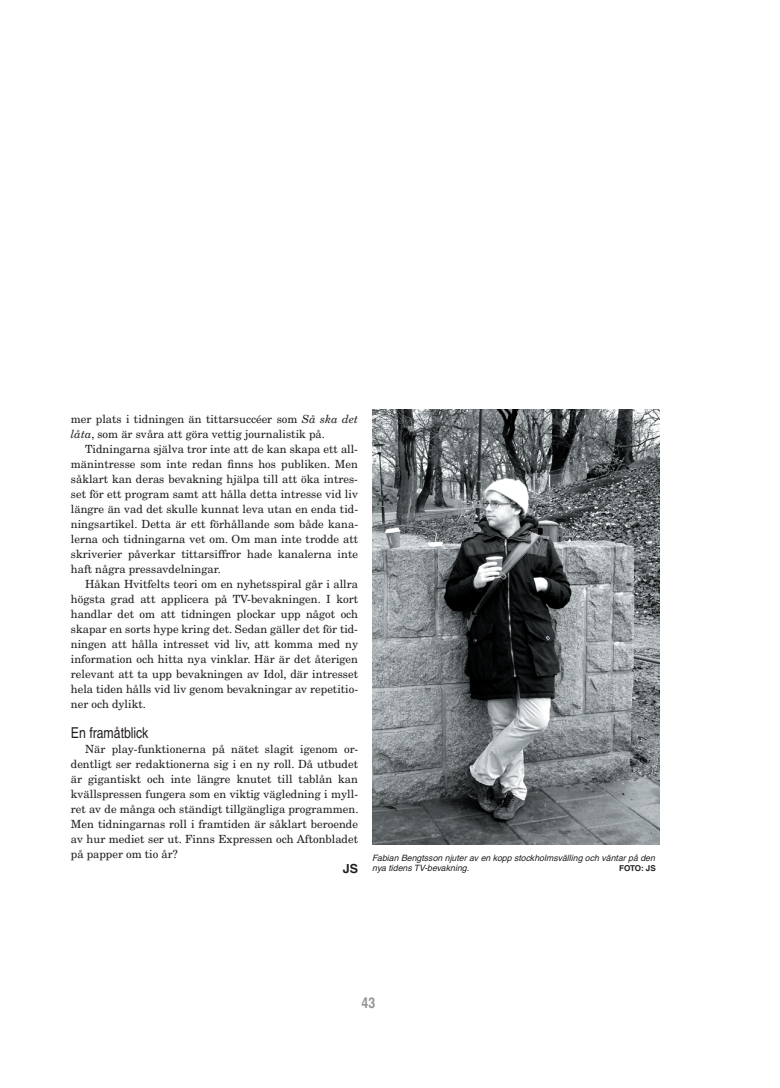
<style>
.page{position:relative;width:780px;height:1088px;background:#fff}
.page>*{position:absolute;margin:0;border:0;box-sizing:border-box;transform-origin:0 0}
.t1{font:condensed 15px "Helvetica";color:#231f20}
.t2{font:700 condensed 15px "Helvetica";color:#939598}
.t3{font:700 12.5px "Helvetica";color:#231f20}
.t4{font:11.25px/15px "New Century Schlbk";color:#231f20;text-align:justify}
.t5{font:italic 8.75px/10.5px "Helvetica";color:#231f20}
.t6{font:700 8.12px "Helvetica";letter-spacing:-.02em;color:#231f20}
.s1{font-style:italic}
</style>
<div class="page">
<img style="left:372px;top:410px;width:287px;height:434px">
<p class="t4" style="left:71px;top:411px;width:289px">mer plats i tidningen än tittarsuccéer som <span class="s1">Så ska det låta</span>, som är svåra att göra vettig journalistik på.</p>
<p class="t4" style="left:71px;top:441px;width:289px;text-indent:14px">Tidningarna själva tror inte att de kan skapa ett all&shy;mänintresse som inte redan finns hos publiken. Men såklart kan deras bevakning hjälpa till att öka intres&shy;set för ett program samt att hålla detta intresse vid liv längre än vad det skulle kunnat leva utan en enda tid&shy;ningsartikel. Detta är ett förhållande som både kana&shy;lerna och tidningarna vet om. Om man inte trodde att skriverier påverkar tittarsiffror hade kanalerna inte haft några pressavdelningar.</p>
<p class="t4" style="left:71px;top:576px;width:289px;text-indent:14px">Håkan Hvitfelts teori om en nyhetsspiral går i allra högsta grad att applicera på TV-bevakningen. I kort handlar det om att tidningen plockar upp något och skapar en sorts hype kring det. Sedan gäller det för tid&shy;ningen att hålla intresset vid liv, att komma med ny information och hitta nya vinklar. Här är det återigen relevant att ta upp bevakningen av Idol, där intresset hela tiden hålls vid liv genom bevakningar av repetitio&shy;ner och dylikt.</p>
<h1 class="t1" style="left:71px;top:724px;width:79px">En framåtblick</h1>
<p class="t4" style="left:71px;top:741px;width:289px;text-indent:14px">När play-funktionerna på nätet slagit igenom or&shy;dentligt ser redaktionerna sig i en ny roll. Då utbudet är gigantiskt och inte längre knutet till tablån kan kvällspressen fungera som en viktig vägledning i myll&shy;ret av de många och ständigt tillgängliga programmen.<br>Men tidningarnas roll i framtiden är såklart beroende av hur mediet ser ut. Finns Expressen och Aftonbladet på papper om tio år?</p>
<p class="t3" style="left:343px;top:861px;width:17px">JS</p>
<p class="t5" style="left:372px;top:852px;width:284px">Fabian Bengtsson njuter av en kopp stockholmsvälling och väntar på den nya tidens TV-bevakning.</p>
<p class="t6" style="left:619px;top:863px;width:38px">FOTO: JS</p>
<h1 class="t2" style="left:361px;top:994px;width:15px">43</h1>
</div>
